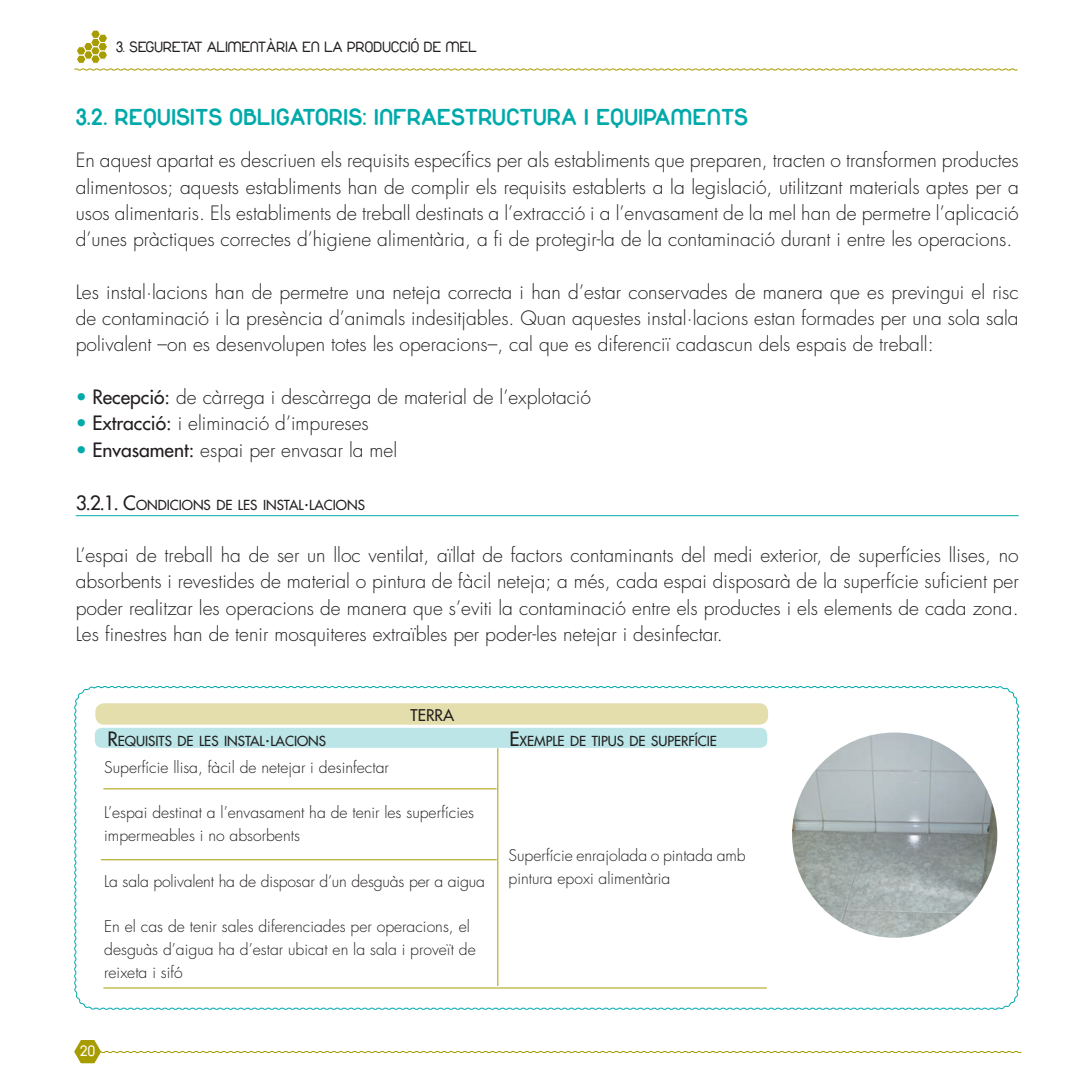
<style>
.page{position:relative;width:1092px;height:1092px;background:#fff}
.page>*{position:absolute;margin:0;border:0;box-sizing:border-box;transform-origin:0 0}
.t1{font:24.5px "Duepuntozerobold";letter-spacing:.02em;color:#00a9aa}
.t2{font:300 19.25px/26.2px "Futura";color:#231f20;text-align:justify}
.t3{font:300 15.75px/22.8px "Futura";color:#231f20}
.t4{font:15.75px "Duepuntozero";letter-spacing:.02em;color:#231f20}
.t5{font:15.75px "Futura";color:#231f20}
.t6{font:15.75px "Duepuntozero";color:#fff}
.t7{font:13.47px "Futura";color:#231f20}
.s1{font-weight:400;color:#00a9aa}
.s2{font-weight:400}
.s3{font-size:19.25px}
</style>
<div class="page">
<svg style="left:74px;top:30px;width:944px;height:41px"></svg>
<svg style="left:73px;top:1040px;width:948px;height:23px"></svg>
<hr style="left:76px;top:515px;width:942px;height:1px;background:#00a9aa">
<svg style="left:74px;top:686px;width:945px;height:324px"></svg>
<div style="left:95px;top:703px;width:673px;height:21px;background:#e4dead;border-radius:9px"></div>
<div style="left:95px;top:727px;width:672px;height:20px;background:#bbe5e6;border-radius:7px"></div>
<hr style="left:103px;top:788px;width:393px;height:1px;background:#a79c01">
<hr style="left:101px;top:859px;width:395px;height:1px;background:#a79c01">
<hr style="left:497px;top:748px;width:1px;height:237px;background:#a79c01">
<img style="left:791px;top:731px;width:207px;height:207px;border-radius:103px">
<hr style="left:103px;top:987px;width:663px;height:1px;background:#a79c01">
<p class="t4" style="left:116px;top:38px;width:362px">3. SEGURETAT ALIMENTÀRIA EN LA PRODUCCIÓ DE MEL</p>
<p class="t1" style="left:76px;top:103px;width:673px">3.2. REQUISITS OBLIGATORIS: INFRAESTRUCTURA I EQUIPAMENTS</p>
<p class="t2" style="left:76px;top:147px;width:944px">En aquest apartat es descriuen els requisits específics per als establiments que preparen, tracten o transformen productes alimentosos; aquests establiments han de complir els requisits establerts a la legislació, utilitzant materials aptes per a usos alimentaris. Els establiments de treball destinats a l’extracció i a l’envasament de la mel han de permetre l’aplicació d’unes pràctiques correctes d’higiene alimentària, a fi de protegir-la de la contaminació durant i entre les operacions.</p>
<p class="t2" style="left:76px;top:279px;width:944px">Les instal·lacions han de permetre una neteja correcta i han d’estar conservades de manera que es previngui el risc de contaminació i la presència d’animals indesitjables. Quan aquestes instal·lacions estan formades per una sola sala polivalent –on es desenvolupen totes les operacions–, cal que es diferenciï cadascun dels espais de treball:</p>
<p class="t2" style="left:76px;top:384px;width:517px"><span class="s1">•</span> <span class="s2">Recepció:</span> de càrrega i descàrrega de material de l’explotació</p>
<p class="t2" style="left:76px;top:410px;width:295px"><span class="s1">•</span> <span class="s2">Extracció:</span> i eliminació d’impureses</p>
<p class="t2" style="left:76px;top:437px;width:323px"><span class="s1">•</span> <span class="s2">Envasament:</span> espai per envasar la mel</p>
<p class="t7" style="left:76px;top:496px;width:291px"><span class="s3">3.2.1. C</span>ONDICIONS DE LES INSTAL<span class="s3">·</span>LACIONS</p>
<p class="t2" style="left:76px;top:542px;width:944px">L’espai de treball ha de ser un lloc ventilat, aïllat de factors contaminants del medi exterior, de superfícies llises, no absorbents i revestides de material o pintura de fàcil neteja; a més, cada espai disposarà de la superfície suficient per poder realitzar les operacions de manera que s’eviti la contaminació entre els productes i els elements de cada zona.<br>Les finestres han de tenir mosquiteres extraïbles per poder-les netejar i desinfectar.</p>
<p class="t5" style="left:410px;top:705px;width:45px">TERRA</p>
<p class="t7" style="left:107px;top:731px;width:220px"><span class="s3">R</span>EQUISITS DE LES INSTAL<span class="s3">·</span>LACIONS</p>
<p class="t7" style="left:509px;top:731px;width:209px"><span class="s3">E</span>XEMPLE DE TIPUS DE SUPERFÍCIE</p>
<p class="t3" style="left:104px;top:756px;width:286px">Superfície llisa, fàcil de netejar i desinfectar</p>
<p class="t3" style="left:104px;top:801px;width:371px">L’espai destinat a l’envasament ha de tenir les superfícies impermeables i no absorbents</p>
<p class="t3" style="left:104px;top:869px;width:382px">La sala polivalent ha de disposar d’un desguàs per a aigua</p>
<p class="t3" style="left:104px;top:915px;width:373px">En el cas de tenir sales diferenciades per operacions, el desguàs d’aigua ha d’estar ubicat en la sala i proveït de reixeta i sifó</p>
<p class="t3" style="left:508px;top:844px;width:239px">Superfície enrajolada o pintada amb pintura epoxi alimentària</p>
<p class="t6" style="left:80px;top:1041px;width:16px">20</p>
</div>
